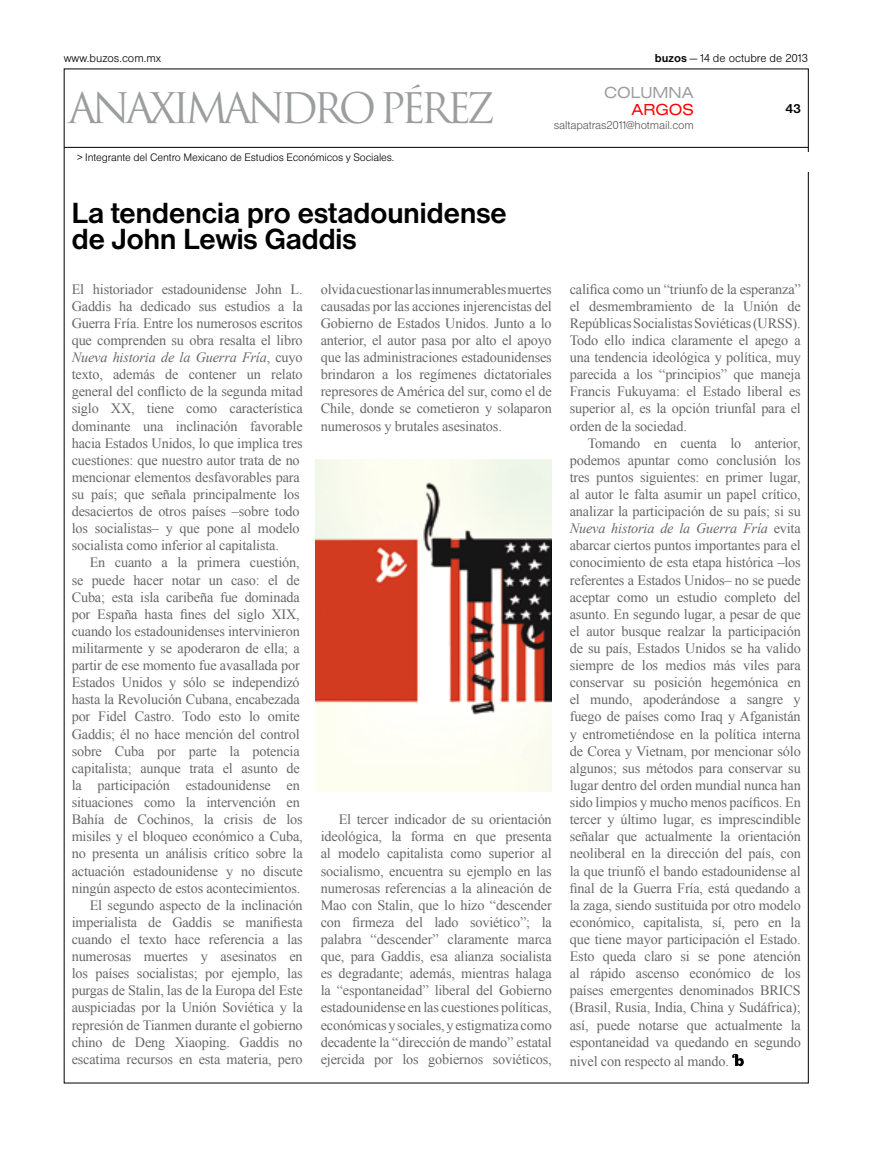
<style>
.page{position:relative;width:893px;height:1149px;background:#fff}
.page>*{position:absolute;margin:0;border:0;box-sizing:border-box;transform-origin:0 0}
.t1{font:41.1px "Trajan Pro";letter-spacing:-.125em;color:#9c9d9f}
.t2{font:700 30.3px/26.2px "Nimbus San D";letter-spacing:-.02em;color:#000}
.t3{font:16.5px/16.8px "Nimbus San D Regu Exte";color:#9c9d9f;text-align:right}
.t4{font:14.25px/17.1px "Times New Roman";letter-spacing:-.01em;color:#666769;text-align:justify}
.t5{font:italic 14.25px "Times New Roman";letter-spacing:-.01em;color:#666769}
.t6{font:700 13.5px "Nimbus San D";color:#000}
.t7{font:12px "Nimbus San D Ligh";color:#000}
.t8{font:12px "Nimbus San D Ligh";letter-spacing:-.01em;color:#58585a}
.t9{font:11.25px "Nimbus San D Ligh";letter-spacing:-.01em;color:#000}
.s1{font-family:"Nimbus San D";font-weight:700}
.s2{color:#f00}
.s3{font-style:normal}
</style>
<div class="page">
<hr style="left:64px;top:147px;width:744px;height:1px;background:#000">
<svg style="left:732px;top:1053px;width:12px;height:12px"></svg>
<img style="left:316px;top:459px;width:236px;height:331px">
<p class="t7" style="left:64px;top:51px;width:99px">www.buzos.com.mx</p>
<p class="t7" style="left:655px;top:51px;width:154px"><span class="s1">buzos</span> — 14 de octubre de 2013</p>
<p class="t1" style="left:68px;top:82px;width:428px">ANAXIMANDRO PÉREZ</p>
<p class="t9" style="left:77px;top:151px;width:319px">&gt; Integrante del Centro Mexicano de Estudios Económicos y Sociales.</p>
<p class="t2" style="left:72px;top:199px;width:437px">La tendencia pro estadounidense de John Lewis Gaddis</p>
<p class="t3" style="left:604px;top:84px;width:91px">COLUMNA<br><span class="s2">ARGOS</span></p>
<p class="t8" style="left:554px;top:118px;width:142px">saltapatras2011@hotmail.com</p>
<p class="t6" style="left:785px;top:101px;width:17px">43</p>
<p class="t4" style="left:72px;top:280px;width:232px">El historiador estadounidense John L.</p>
<p class="t4" style="left:72px;top:297px;width:232px">Gaddis ha dedicado sus estudios a la</p>
<p class="t4" style="left:72px;top:314px;width:233px">Guerra Fría. Entre los numerosos escritos</p>
<p class="t4" style="left:72px;top:331px;width:233px">que comprenden su obra resalta el libro</p>
<p class="t5" style="left:72px;top:347px;width:232px">Nueva historia de la Guerra Fría<span class="s3">, cuyo</span></p>
<p class="t4" style="left:72px;top:365px;width:233px">texto, además de contener un relato</p>
<p class="t4" style="left:72px;top:382px;width:233px">general del conflicto de la segunda mitad</p>
<p class="t4" style="left:72px;top:400px;width:233px">siglo XX, tiene como característica</p>
<p class="t4" style="left:72px;top:417px;width:233px">dominante una inclinación favorable</p>
<p class="t4" style="left:72px;top:434px;width:233px">hacia Estados Unidos, lo que implica tres</p>
<p class="t4" style="left:72px;top:451px;width:230px">cuestiones: que nuestro autor trata de no</p>
<p class="t4" style="left:72px;top:468px;width:230px">mencionar elementos desfavorables para</p>
<p class="t4" style="left:72px;top:485px;width:230px">su país; que señala principalmente los</p>
<p class="t4" style="left:72px;top:502px;width:230px">desaciertos de otros países –sobre todo</p>
<p class="t4" style="left:72px;top:519px;width:230px">los socialistas– y que pone al modelo</p>
<p class="t4" style="left:72px;top:536px;width:209px">socialista como inferior al capitalista.</p>
<p class="t4" style="left:90px;top:553px;width:212px">En cuanto a la primera cuestión,</p>
<p class="t4" style="left:72px;top:571px;width:230px">se puede hacer notar un caso: el de</p>
<p class="t4" style="left:72px;top:588px;width:230px">Cuba; esta isla caribeña fue dominada</p>
<p class="t4" style="left:72px;top:605px;width:230px">por España hasta fines del siglo XIX,</p>
<p class="t4" style="left:72px;top:622px;width:230px">cuando los estadounidenses intervinieron</p>
<p class="t4" style="left:72px;top:639px;width:230px">militarmente y se apoderaron de ella; a</p>
<p class="t4" style="left:72px;top:656px;width:230px">partir de ese momento fue avasallada por</p>
<p class="t4" style="left:72px;top:673px;width:230px">Estados Unidos y sólo se independizó</p>
<p class="t4" style="left:72px;top:690px;width:230px">hasta la Revolución Cubana, encabezada</p>
<p class="t4" style="left:72px;top:707px;width:230px">por Fidel Castro. Todo esto lo omite</p>
<p class="t4" style="left:72px;top:724px;width:230px">Gaddis; él no hace mención del control</p>
<p class="t4" style="left:72px;top:742px;width:230px">sobre Cuba por parte la potencia</p>
<p class="t4" style="left:72px;top:759px;width:230px">capitalista; aunque trata el asunto de</p>
<p class="t4" style="left:72px;top:776px;width:230px">la participación estadounidense en</p>
<p class="t4" style="left:72px;top:793px;width:230px">situaciones como la intervención en</p>
<p class="t4" style="left:72px;top:810px;width:233px">Bahía de Cochinos, la crisis de los</p>
<p class="t4" style="left:72px;top:827px;width:233px">misiles y el bloqueo económico a Cuba,</p>
<p class="t4" style="left:72px;top:844px;width:233px">no presenta un análisis crítico sobre la</p>
<p class="t4" style="left:72px;top:861px;width:233px">actuación estadounidense y no discute</p>
<p class="t4" style="left:72px;top:878px;width:230px">ningún aspecto de estos acontecimientos.</p>
<p class="t4" style="left:90px;top:895px;width:215px">El segundo aspecto de la inclinación</p>
<p class="t4" style="left:72px;top:913px;width:233px">imperialista de Gaddis se manifiesta</p>
<p class="t4" style="left:72px;top:930px;width:233px">cuando el texto hace referencia a las</p>
<p class="t4" style="left:72px;top:947px;width:232px">numerosas muertes y asesinatos en</p>
<p class="t4" style="left:72px;top:964px;width:233px">los países socialistas; por ejemplo, las</p>
<p class="t4" style="left:72px;top:981px;width:233px">purgas de Stalin, las de la Europa del Este</p>
<p class="t4" style="left:72px;top:998px;width:233px">auspiciadas por la Unión Soviética y la</p>
<p class="t4" style="left:72px;top:1015px;width:233px">represión de Tianmen durante el gobierno</p>
<p class="t4" style="left:72px;top:1032px;width:232px">chino de Deng Xiaoping. Gaddis no</p>
<p class="t4" style="left:72px;top:1049px;width:233px">escatima recursos en esta materia, pero</p>
<p class="t4" style="left:321px;top:280px;width:233px">olvida cuestionar las innumerables muertes causadas por las acciones injerencistas del Gobierno de Estados Unidos. Junto a lo anterior, el autor pasa por alto el apoyo que las administraciones estadounidenses brindaron a los regímenes dictatoriales represores de América del sur, como el de Chile, donde se cometieron y solaparon numerosos y brutales asesinatos.</p>
<p class="t4" style="left:321px;top:810px;width:233px;text-indent:18px">El tercer indicador de su orientación ideológica, la forma en que presenta al modelo capitalista como superior al socialismo, encuentra su ejemplo en las numerosas referencias a la alineación de Mao con Stalin, que lo hizo “descender con firmeza del lado soviético”; la palabra “descender” claramente marca que, para Gaddis, esa alianza socialista es degradante; además, mientras halaga la “espontaneidad” liberal del Gobierno estadounidense en las cuestiones políticas, económicas y sociales, y estigmatiza como decadente la “dirección de mando” estatal ejercida por los gobiernos soviéticos,</p>
<p class="t4" style="left:570px;top:280px;width:233px">califica como un “triunfo de la esperanza”</p>
<p class="t4" style="left:570px;top:297px;width:233px">el desmembramiento de la Unión de</p>
<p class="t4" style="left:570px;top:314px;width:233px">Repúblicas Socialistas Soviéticas (URSS).</p>
<p class="t4" style="left:570px;top:331px;width:233px">Todo ello indica claramente el apego a</p>
<p class="t4" style="left:570px;top:348px;width:233px">una tendencia ideológica y política, muy</p>
<p class="t4" style="left:570px;top:365px;width:233px">parecida a los “principios” que maneja</p>
<p class="t4" style="left:570px;top:382px;width:233px">Francis Fukuyama: el Estado liberal es</p>
<p class="t4" style="left:570px;top:400px;width:233px">superior al, es la opción triunfal para el</p>
<p class="t4" style="left:570px;top:417px;width:119px">orden de la sociedad.</p>
<p class="t4" style="left:588px;top:434px;width:215px">Tomando en cuenta lo anterior,</p>
<p class="t4" style="left:570px;top:451px;width:232px">podemos apuntar como conclusión los</p>
<p class="t4" style="left:570px;top:468px;width:232px">tres puntos siguientes: en primer lugar,</p>
<p class="t4" style="left:570px;top:485px;width:233px">al autor le falta asumir un papel crítico,</p>
<p class="t4" style="left:570px;top:502px;width:233px">analizar la participación de su país; si su</p>
<p class="t5" style="left:570px;top:518px;width:232px">Nueva historia de la Guerra Fría <span class="s3">evita</span></p>
<p class="t4" style="left:570px;top:536px;width:233px">abarcar ciertos puntos importantes para el</p>
<p class="t4" style="left:570px;top:553px;width:233px">conocimiento de esta etapa histórica –los</p>
<p class="t4" style="left:570px;top:571px;width:233px">referentes a Estados Unidos– no se puede</p>
<p class="t4" style="left:570px;top:588px;width:233px">aceptar como un estudio completo del</p>
<p class="t4" style="left:570px;top:605px;width:233px">asunto. En segundo lugar, a pesar de que</p>
<p class="t4" style="left:570px;top:622px;width:233px">el autor busque realzar la participación</p>
<p class="t4" style="left:570px;top:639px;width:233px">de su país, Estados Unidos se ha valido</p>
<p class="t4" style="left:570px;top:656px;width:233px">siempre de los medios más viles para</p>
<p class="t4" style="left:570px;top:673px;width:233px">conservar su posición hegemónica en</p>
<p class="t4" style="left:570px;top:690px;width:232px">el mundo, apoderándose a sangre y</p>
<p class="t4" style="left:570px;top:707px;width:232px">fuego de países como Iraq y Afganistán</p>
<p class="t4" style="left:570px;top:724px;width:233px">y entrometiéndose en la política interna</p>
<p class="t4" style="left:570px;top:742px;width:233px">de Corea y Vietnam, por mencionar sólo</p>
<p class="t4" style="left:570px;top:759px;width:233px">algunos; sus métodos para conservar su</p>
<p class="t4" style="left:570px;top:776px;width:233px">lugar dentro del orden mundial nunca han</p>
<p class="t4" style="left:570px;top:793px;width:233px">sido limpios y mucho menos pacíficos. En</p>
<p class="t4" style="left:570px;top:810px;width:233px">tercer y último lugar, es imprescindible</p>
<p class="t4" style="left:570px;top:827px;width:233px">señalar que actualmente la orientación</p>
<p class="t4" style="left:570px;top:844px;width:233px">neoliberal en la dirección del país, con</p>
<p class="t4" style="left:570px;top:861px;width:232px">la que triunfó el bando estadounidense al</p>
<p class="t4" style="left:570px;top:878px;width:232px">final de la Guerra Fría, está quedando a</p>
<p class="t4" style="left:570px;top:895px;width:233px">la zaga, siendo sustituida por otro modelo</p>
<p class="t4" style="left:570px;top:913px;width:233px">económico, capitalista, sí, pero en la</p>
<p class="t4" style="left:570px;top:930px;width:233px">que tiene mayor participación el Estado.</p>
<p class="t4" style="left:570px;top:947px;width:233px">Esto queda claro si se pone atención</p>
<p class="t4" style="left:570px;top:964px;width:233px">al rápido ascenso económico de los</p>
<p class="t4" style="left:570px;top:981px;width:233px">países emergentes denominados BRICS</p>
<p class="t4" style="left:570px;top:998px;width:233px">(Brasil, Rusia, India, China y Sudáfrica);</p>
<p class="t4" style="left:570px;top:1015px;width:233px">así, puede notarse que actualmente la</p>
<p class="t4" style="left:570px;top:1032px;width:233px">espontaneidad va quedando en segundo</p>
<p class="t4" style="left:570px;top:1052px;width:161px">nivel con respecto al mando.</p>
</div>
